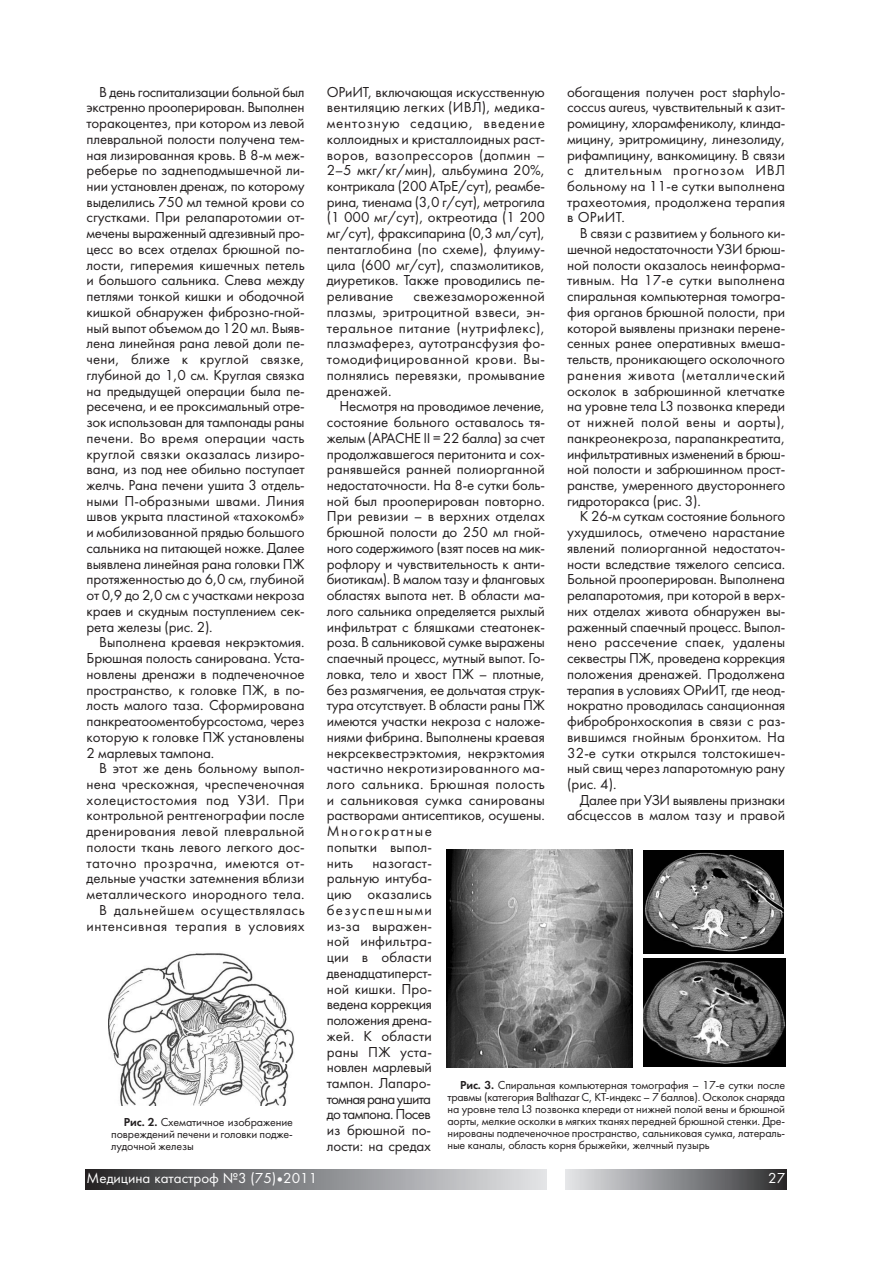
<style>
.page{position:relative;width:893px;height:1263px;background:#fff}
.page>*{position:absolute;margin:0;border:0;box-sizing:border-box;transform-origin:0 0}
.t1{font:15px/15.8px "Futura Book C";letter-spacing:-.005em;color:#231f20;text-align:justify}
.t2{font:15px/15.8px "Futura Book C";letter-spacing:.015em;color:#231f20;text-align:right}
.t3{font:15px "Futura Book C";color:#fff}
.t4{font:12px/12px "Futura Book C";letter-spacing:-.01em;color:#231f20;text-align:justify}
.s1{font-family:"Futura Demi C"}
</style>
<div class="page">
<div style="left:85px;top:1169px;width:461px;height:21px;background:linear-gradient(to right,#2b2b2d,#e5e6ea)"></div>
<div style="left:566px;top:1169px;width:221px;height:21px;background:linear-gradient(to right,#e5e7ea,#2e2e30)"></div>
<img style="left:108px;top:953px;width:186px;height:152px">
<div style="left:447px;top:848px;width:186px;height:222px;background:linear-gradient(to right,#fff,#fff)"></div>
<img style="left:447px;top:850px;width:186px;height:217px">
<div style="left:643px;top:850px;width:141px;height:107px;background:linear-gradient(to right,#fff,#fff)"></div>
<img style="left:643px;top:850px;width:140px;height:103px">
<img style="left:644px;top:959px;width:141px;height:108px">
<p class="t1" style="left:87px;top:83px;width:220px;text-indent:13px">В день госпитализации больной был экстренно прооперирован. Выполнен торакоцентез, при котором из левой плевральной полости получена тем&shy;ная лизированная кровь. В 8-м меж&shy;реберье по заднеподмышечной ли&shy;нии установлен дренаж, по которому выделились 750 мл темной крови со сгустками. При релапаротомии от&shy;мечены выраженный адгезивный про&shy;цесс во всех отделах брюшной по&shy;лости, гиперемия кишечных петель и большого сальника. Слева между петлями тонкой кишки и ободочной кишкой обнаружен фиброзно-гной&shy;ный выпот объемом до 120 мл. Выяв&shy;лена линейная рана левой доли пе&shy;чени, ближе к круглой связке, глубиной до 1,0 см. Круглая связка на предыдущей операции была пе&shy;ресечена, и ее проксимальный отре&shy;зок использован для тампонады раны печени. Во время операции часть круглой связки оказалась лизиро&shy;вана, из под нее обильно поступает желчь. Рана печени ушита 3 отдель&shy;ными П-образными швами. Линия швов укрыта пластиной «тахокомб» и мобилизованной прядью большого сальника на питающей ножке. Далее выявлена линейная рана головки ПЖ протяженностью до 6,0 см, глубиной от 0,9 до 2,0 см с участками некроза краев и скудным поступлением сек&shy;рета железы (рис. 2).</p>
<p class="t1" style="left:87px;top:634px;width:220px;text-indent:13px">Выполнена краевая некрэктомия.<br>Брюшная полость санирована. Уста&shy;новлены дренажи в подпеченочное пространство, к головке ПЖ, в по&shy;лость малого таза. Сформирована панкреатооментобурсостома, через которую к головке ПЖ установлены 2 марлевых тампона.</p>
<p class="t2" style="left:87px;top:760px;width:220px">В этот же день больному выпол&shy;нена чрескожная, чреспеченочная холецистостомия под УЗИ. При контрольной рентгенографии после дренирования левой плевральной полости ткань левого легкого дос&shy;таточно прозрачна, имеются от&shy;дельные участки затемнения вблизи металлического инородного тела.<br>В дальнейшем осуществлялась интенсивная терапия в условиях</p>
<p class="t4" style="left:111px;top:1116px;width:183px;text-indent:13px"><span class="s1">Рис. 2.</span> Схематичное изображение повреждений печени и головки подже&shy;лудочной железы</p>
<p class="t1" style="left:567px;top:83px;width:220px">обогащения получен рост staphylo&shy;coccus aureus, чувствительный к азит&shy;ромицину, хлорамфениколу, клинда&shy;мицину, эритромицину, линезолиду, рифампицину, ванкомицину. В связи с длительным прогнозом ИВЛ больному на 11-е сутки выполнена трахеотомия, продолжена терапия в ОРиИТ.</p>
<p class="t1" style="left:567px;top:225px;width:220px;text-indent:13px">В связи с развитием у больного ки&shy;шечной недостаточности УЗИ брюш&shy;ной полости оказалось неинформа&shy;тивным. На 17-е сутки выполнена спиральная компьютерная томогра&shy;фия органов брюшной полости, при которой выявлены признаки перене&shy;сенных ранее оперативных вмеша&shy;тельств, проникающего осколочного ранения живота (металлический осколок в забрюшинной клетчатке на уровне тела L3 позвонка кпереди от нижней полой вены и аорты), панкреонекроза, парапанкреатита, инфильтративных изменений в брюш&shy;ной полости и забрюшинном прост&shy;ранстве, умеренного двустороннего гидроторакса (рис. 3).</p>
<p class="t1" style="left:567px;top:508px;width:220px;text-indent:13px">К 26-м суткам состояние больного ухудшилось, отмечено нарастание явлений полиорганной недостаточ&shy;ности вследствие тяжелого сепсиса.<br>Больной прооперирован. Выполнена релапаротомия, при которой в верх&shy;них отделах живота обнаружен вы&shy;раженный спаечный процесс. Выпол&shy;нено рассечение спаек, удалены секвестры ПЖ, проведена коррекция положения дренажей. Продолжена терапия в условиях ОРиИТ, где неод&shy;нократно проводилась санационная фибробронхоскопия в связи с раз&shy;вившимся гнойным бронхитом. На 32-е сутки открылся толстокишеч&shy;ный свищ через лапаротомную рану (рис. 4).</p>
<p class="t1" style="left:567px;top:792px;width:220px;text-align:right">Далее при УЗИ выявлены признаки абсцессов в малом тазу и правой</p>
<p class="t1" style="left:327px;top:83px;width:220px">ОРиИТ, включающая искусственную вентиляцию легких (ИВЛ), медика&shy;ментозную седацию, введение коллоидных и кристаллоидных раст&shy;воров, вазопрессоров (допмин – 2–5 мкг/кг/мин), альбумина 20%, контрикала (200 АТрЕ/сут), реамбе&shy;рина, тиенама (3,0 г/сут), метрогила (1 000 мг/сут), октреотида (1 200 мг/сут), фраксипарина (0,3 мл/сут), пентаглобина (по схеме), флуиму&shy;цила (600 мг/сут), спазмолитиков, диуретиков. Также проводились пе&shy;реливание</p>
<p class="t1" style="left:327px;top:288px;width:220px;text-indent:87px">свежезамороженной плазмы, эритроцитной взвеси, эн&shy;теральное питание (нутрифлекс), плазмаферез, аутотрансфузия фо&shy;томодифицированной крови. Вы&shy;полнялись перевязки, промывание дренажей.</p>
<p class="t1" style="left:327px;top:398px;width:220px;text-align:left;text-indent:13px">Несмотря на проводимое лечение, состояние больного оставалось тя&shy;желым (APACHE II = 22 балла) за счет продолжавшегося перитонита и сох&shy;ранявшейся ранней полиорганной недостаточности. На 8-е сутки боль&shy;ной был прооперирован повторно.<br>При ревизии – в верхних отделах брюшной полости до 250 мл гной&shy;ного содержимого (взят посев на мик&shy;рофлору и чувствительность к анти&shy;биотикам). В малом тазу и фланговых областях выпота нет. В области ма&shy;лого сальника определяется рыхлый инфильтрат с бляшками стеатонек&shy;роза. В сальниковой сумке выражены спаечный процесс, мутный выпот. Го&shy;ловка, тело и хвост ПЖ – плотные, без размягчения, ее дольчатая струк&shy;тура отсутствует. В области раны ПЖ имеются участки некроза с наложе&shy;ниями фибрина. Выполнены краевая некрсеквестрэктомия, некрэктомия частично некротизированного ма&shy;лого сальника. Брюшная полость и сальниковая сумка санированы растворами антисептиков, осушены.<br>Многократные<br>попытки выпол-<br>нить</p>
<p class="t1" style="left:327px;top:855px;width:107px;text-indent:46px">назогаст&shy;ральную интуба&shy;цию оказались безуспешными из-за выражен&shy;ной инфильтра&shy;ции в области двенадцатиперст&shy;ной кишки. Про&shy;ведена коррекция положения дрена&shy;жей. К области раны ПЖ уста&shy;новлен марлевый тампон. Лапаро&shy;томная рана ушита до тампона. Посев из брюшной по&shy;лости: на средах</p>
<p class="t4" style="left:447px;top:1078px;width:339px;text-indent:13px"><span class="s1">Рис. 3.</span> Спиральная компьютерная томография – 17-е сутки после травмы (категория Balthazar С, КТ-индекс – 7 баллов). Осколок снаряда на уровне тела L3 позвонка кпереди от нижней полой вены и брюшной аорты, мелкие осколки в мягких тканях передней брюшной стенки. Дре&shy;нированы подпеченочное пространство, сальниковая сумка, латераль&shy;ные каналы, область корня брыжейки, желчный пузырь</p>
<p class="t3" style="left:87px;top:1169px;width:232px">Медицина катастроф №3 (75)•2011</p>
<p class="t3" style="left:768px;top:1169px;width:19px">27</p>
</div>
